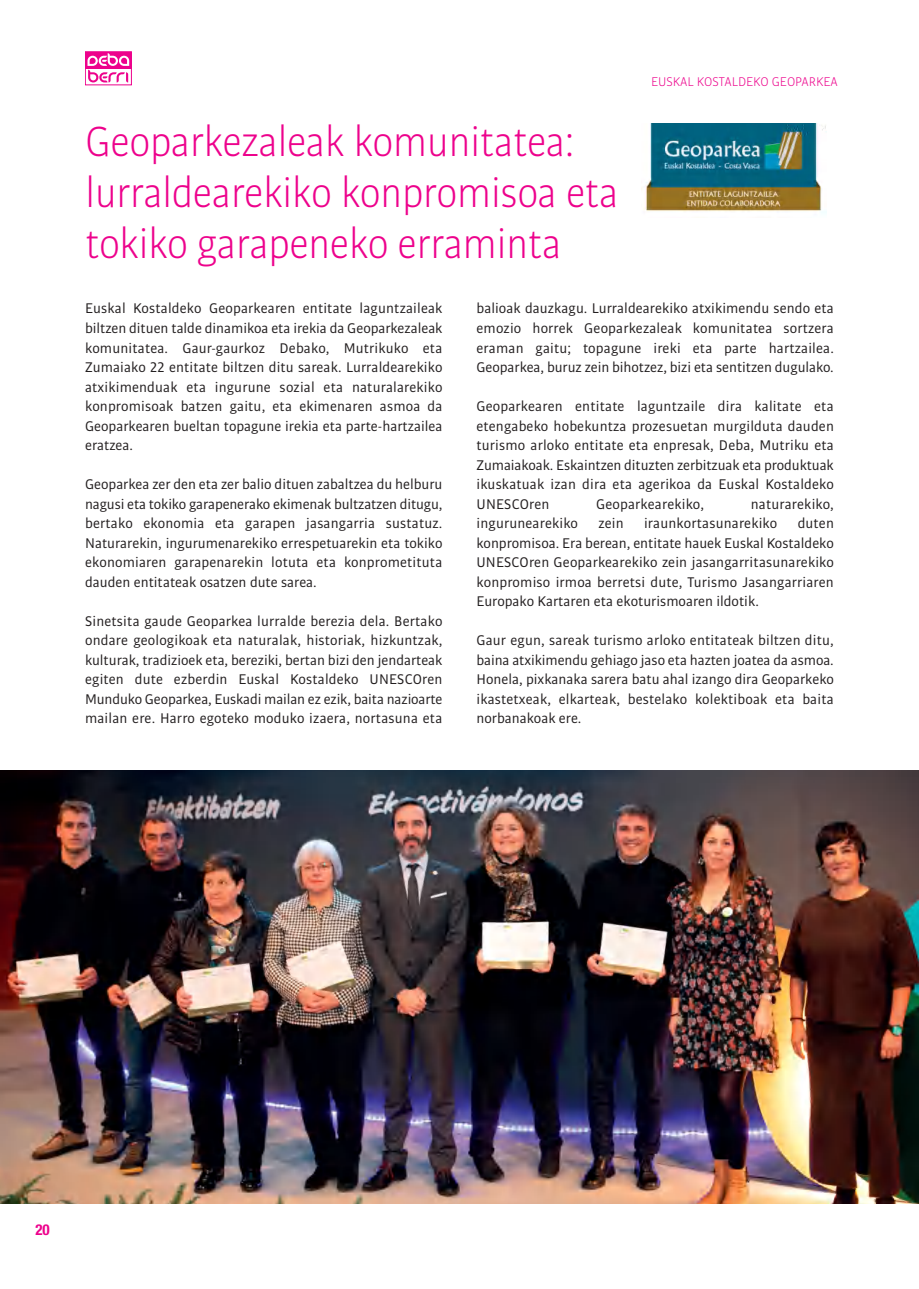
<style>
.page{position:relative;width:919px;height:1289px;background:#fff}
.page>*{position:absolute;margin:0;border:0;box-sizing:border-box;transform-origin:0 0}
.t1{font:300 45px/51px "Bulo";letter-spacing:-.015em;color:#ed028c;scale:.95 1}
.t2{font:15px/19.5px "Bulo";letter-spacing:.005em;color:#231f20;text-align:justify}
.t3{font:700 condensed 15px "Helvetica Neue";color:#ed028c}
.t4{font:300 13.5px "Bulo";color:#ed028c}
</style>
<div class="page">
<img style="left:0;top:770px;width:918px;height:433px">
<svg style="left:91px;top:82px;width:38px;height:1px"></svg>
<div style="left:85px;top:68px;width:47px;height:17px;border:1px solid #ed028c"></div>
<svg style="left:129px;top:53px;width:1px;height:13px"></svg>
<div style="left:85px;top:51px;width:47px;height:17px;border:1px solid #ed028c"></div>
<svg style="left:87px;top:53px;width:42px;height:29px"></svg>
<img style="left:641px;top:123px;width:185px;height:90px">
<h1 class="t1" style="left:85px;top:115px;width:563px">Geoparkezaleak komunitatea: lurraldearekiko konpromisoa eta tokiko garapeneko erraminta</h1>
<p class="t4" style="left:651px;top:73px;width:188px">EUSKAL KOSTALDEKO GEOPARKEA</p>
<p class="t2" style="left:85px;top:298px;width:359px">Euskal Kostaldeko Geoparkearen entitate laguntzaileak biltzen dituen talde dinamikoa eta irekia da Geoparkezaleak komunitatea. Gaur-gaurkoz Debako, Mutrikuko eta Zumaiako 22 entitate biltzen ditu sareak. Lurraldearekiko atxikimenduak eta ingurune sozial eta naturalarekiko konpromisoak batzen gaitu, eta ekimenaren asmoa da Geoparkearen bueltan topagune irekia eta parte-hartzailea eratzea.</p>
<p class="t2" style="left:85px;top:474px;width:359px">Geoparkea zer den eta zer balio dituen zabaltzea du helburu nagusi eta tokiko garapenerako ekimenak bultzatzen ditugu, bertako ekonomia eta garapen jasangarria sustatuz.<br>Naturarekin, ingurumenarekiko errespetuarekin eta tokiko ekonomiaren garapenarekin lotuta eta konprometituta dauden entitateak osatzen dute sarea.</p>
<p class="t2" style="left:85px;top:610px;width:359px">Sinetsita gaude Geoparkea lurralde berezia dela. Bertako ondare geologikoak eta naturalak, historiak, hizkuntzak, kulturak, tradizioek eta, bereziki, bertan bizi den jendarteak egiten dute ezberdin Euskal Kostaldeko UNESCOren Munduko Geoparkea, Euskadi mailan ez ezik, baita nazioarte mailan ere. Harro egoteko moduko izaera, nortasuna eta</p>
<p class="t2" style="left:476px;top:298px;width:359px">balioak dauzkagu. Lurraldearekiko atxikimendu sendo eta emozio horrek Geoparkezaleak komunitatea sortzera eraman gaitu; topagune ireki eta parte hartzailea.<br>Geoparkea, buruz zein bihotzez, bizi eta sentitzen dugulako.</p>
<p class="t2" style="left:476px;top:396px;width:359px">Geoparkearen entitate laguntzaile dira kalitate eta etengabeko hobekuntza prozesuetan murgilduta dauden turismo arloko entitate eta enpresak, Deba, Mutriku eta Zumaiakoak. Eskaintzen dituzten zerbitzuak eta produktuak ikuskatuak izan dira eta agerikoa da Euskal Kostaldeko UNESCOren</p>
<p class="t2" style="left:596px;top:493px;width:109px">Geoparkearekiko,</p>
<p class="t2" style="left:750px;top:493px;width:85px">naturarekiko,</p>
<p class="t2" style="left:476px;top:513px;width:359px;text-indent:321px">duten konpromisoa. Era berean, entitate hauek Euskal Kostaldeko UNESCOren Geoparkearekiko zein jasangarritasunarekiko konpromiso irmoa berretsi dute, Turismo Jasangarriaren Europako Kartaren eta ekoturismoaren ildotik.</p>
<p class="t2" style="left:476px;top:630px;width:359px">Gaur egun, sareak turismo arloko entitateak biltzen ditu, baina atxikimendu gehiago jaso eta hazten joatea da asmoa.<br>Honela, pixkanaka sarera batu ahal izango dira Geoparkeko ikastetxeak, elkarteak, bestelako kolektiboak eta baita norbanakoak ere.</p>
<p class="t2" style="left:476px;top:513px;width:103px">ingurunearekiko</p>
<p class="t2" style="left:598px;top:513px;width:27px">zein</p>
<p class="t2" style="left:644px;top:513px;width:135px">iraunkortasunarekiko</p>
<p class="t3" style="left:35px;top:1217px;width:16px">20</p>
</div>
